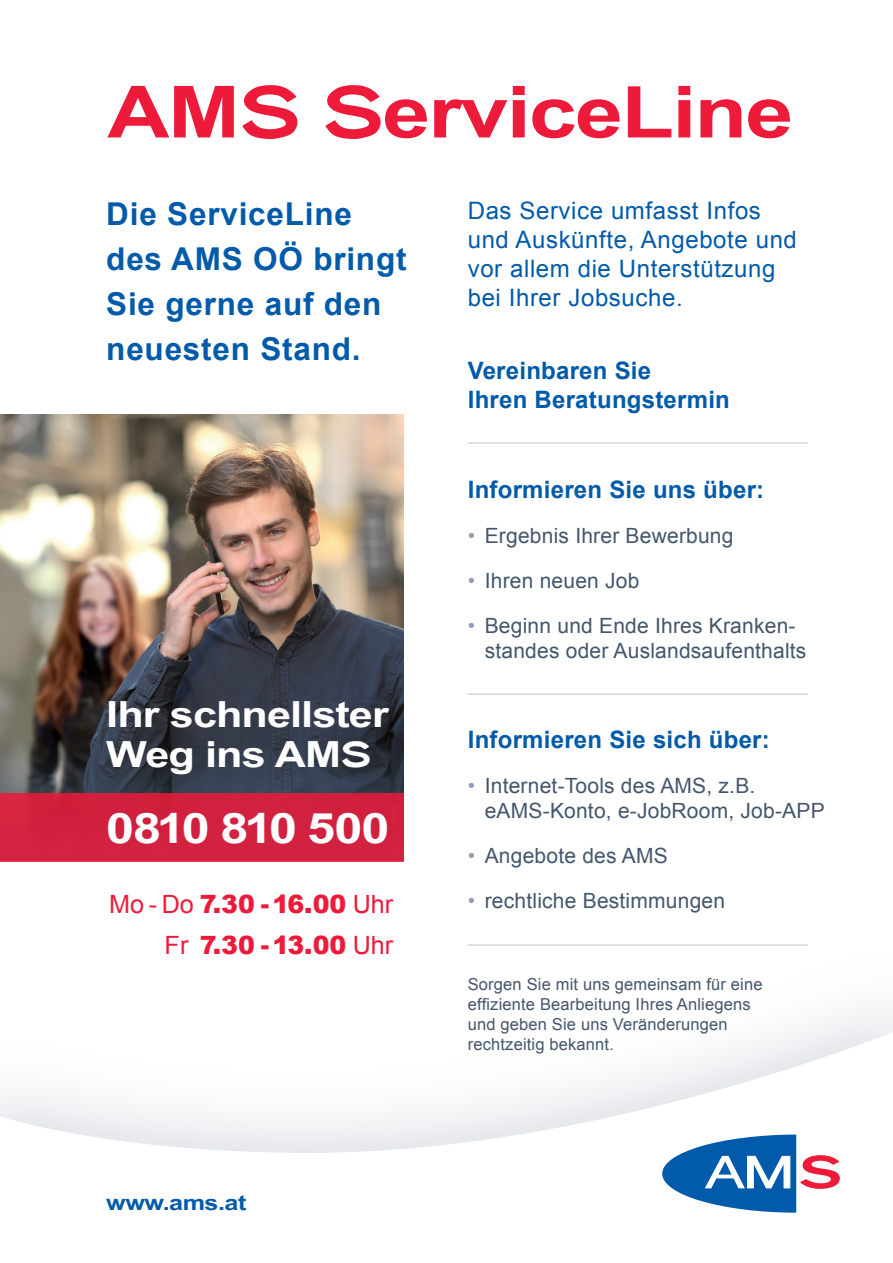
<style>
.page{position:relative;width:893px;height:1263px;background:#fff}
.page>*{position:absolute;margin:0;border:0;box-sizing:border-box;transform-origin:0 0}
.t1{font:700 72px "AMS Euro";letter-spacing:-.025em;color:#ed1a3a}
.t2{font:700 42px "AMS Euro";letter-spacing:-.075em;color:#fff}
.t3{font:700 36px/39.6px "AMS Euro";letter-spacing:-.025em;color:#fff}
.t4{font:700 31.5px/45px "Arial";letter-spacing:.025em;color:#015aaa}
.t5{font:25.2px/40.8px "Arial";color:#ed1a3a}
.t6{font:900 25.2px "Arial";color:#ed1a3a}
.t7{font:24px/28.8px "Arial";letter-spacing:.025em;color:#015aaa}
.t8{font:700 24px/28.8px "Arial";letter-spacing:.01em;color:#015aaa}
.t9{font:21px/25.2px "Arial";letter-spacing:.01em;color:#44566c}
.t10{font:700 21px "AMS Euro";letter-spacing:-.025em;color:#015aaa}
.t11{font:16.5px/19.8px "Arial";letter-spacing:.01em;color:#44566c}
.s1{font-weight:900}
.s2{font-weight:400}
.s3{color:#909caf}
</style>
<div class="page">
<img style="left:0;top:415px;width:404px;height:378px">
<svg style="left:0;top:1027px;width:893px;height:126px"></svg>
<div style="left:0;top:793px;width:404px;height:68px;background:#d2213f"></div>
<hr style="left:468px;top:442px;width:340px;height:2px;background:#d3d8df">
<hr style="left:468px;top:944px;width:340px;height:2px;background:#d3d8df">
<hr style="left:468px;top:693px;width:340px;height:2px;background:#d3d8df">
<svg style="left:662px;top:1134px;width:178px;height:79px"></svg>
<h1 class="t1" style="left:107px;top:72px;width:687px">AMS ServiceLine</h1>
<h3 class="t4" style="left:106px;top:192px;width:302px">Die ServiceLine des AMS OÖ bringt<br>Sie gerne auf den neuesten Stand.</h3>
<h3 class="t3" style="left:106px;top:695px;width:284px">Ihr schnellster<br>Weg ins AMS</h3>
<h2 class="t2" style="left:106px;top:805px;width:285px">0810 810 500</h2>
<p class="t5" style="left:165px;top:884px;width:230px;text-indent:-55px">Mo - Do <span class="s1">7.30 - 16.00</span> Uhr<br>Fr</p>
<p class="t6" style="left:200px;top:927px;width:195px">7.30 - 13.00 <span class="s2">Uhr</span></p>
<p class="t10" style="left:106px;top:1191px;width:142px">www.ams.at</p>
<p class="t7" style="left:468px;top:197px;width:331px">Das Service umfasst Infos und Auskünfte, Angebote und vor allem die Unterstützung bei Ihrer Jobsuche.</p>
<p class="t8" style="left:468px;top:357px;width:264px">Vereinbaren Sie<br>Ihren Beratungstermin</p>
<p class="t8" style="left:468px;top:476px;width:298px">Informieren Sie uns über:</p>
<p class="t9" style="left:468px;top:523px;width:267px"><span class="s3">•</span> Ergebnis Ihrer Bewerbung</p>
<p class="t9" style="left:468px;top:568px;width:173px"><span class="s3">•</span> Ihren neuen Job</p>
<p class="t9" style="left:485px;top:613px;width:323px;text-indent:-17px"><span class="s3">•</span> Beginn und Ende Ihres Kranken&shy;standes oder Auslandsaufenthalts</p>
<p class="t8" style="left:468px;top:726px;width:304px">Informieren Sie sich über:</p>
<p class="t9" style="left:485px;top:773px;width:341px;text-indent:-17px"><span class="s3">•</span> Internet-Tools des AMS, z.B. eAMS-Konto, e-JobRoom, Job-APP</p>
<p class="t9" style="left:468px;top:843px;width:201px"><span class="s3">•</span> Angebote des AMS</p>
<p class="t9" style="left:468px;top:888px;width:259px"><span class="s3">•</span> rechtliche Bestimmungen</p>
<p class="t11" style="left:468px;top:974px;width:296px">Sorgen Sie mit uns gemeinsam für eine effiziente Bearbeitung Ihres Anliegens und geben Sie uns Veränderungen rechtzeitig bekannt.</p>
</div>
